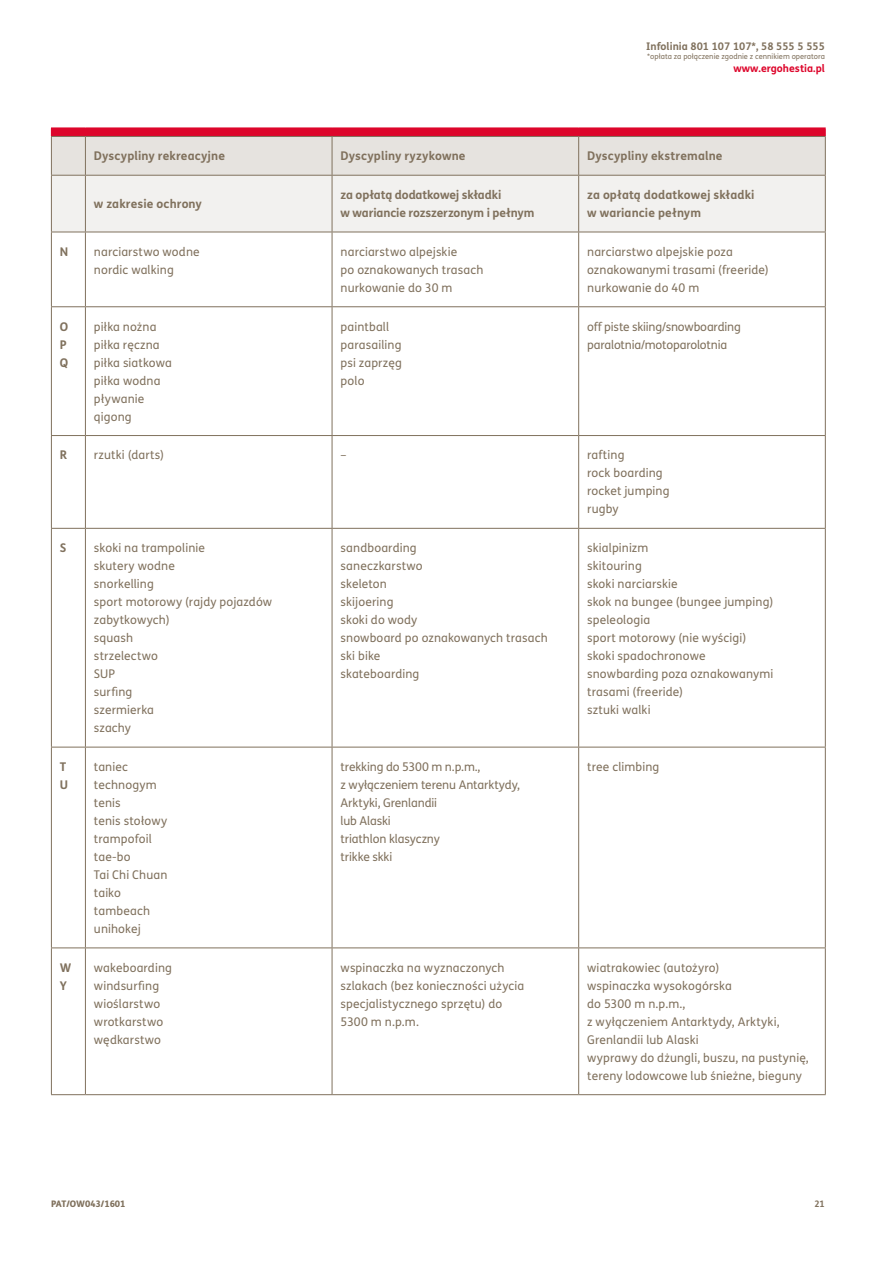
<style>
.page{position:relative;width:893px;height:1263px;background:#fff}
.page>*{position:absolute;margin:0;border:0;box-sizing:border-box;transform-origin:0 0}
.t1{font:12px/18px "FS Me";letter-spacing:.01em;color:#80715d}
.t2{font:700 12px/18px "FS Me";letter-spacing:.01em;color:#80715d}
.t3{font:12px/18px "FS Me";letter-spacing:-.01em;color:#80715d}
.t4{font:700 12px/18px "FS Me";letter-spacing:-.01em;color:#80715d}
.t5{font:12px/18px "FS Me";letter-spacing:-.015em;color:#80715d}
.t6{font:700 10.5px "FS Me";color:#80715d}
.t7{font:700 10.5px "FS Me";color:#dd052b}
.t8{font:800 9px "FS Me";color:#80715d}
.t9{font:700 9px "FS Me";color:#80715d}
.t10{font:7.5px "FS Me";color:#80715d}
</style>
<div class="page">
<hr style="left:51px;top:232px;width:34px;height:1px;background:#80715d">
<hr style="left:85px;top:232px;width:247px;height:1px;background:#80715d">
<hr style="left:332px;top:232px;width:247px;height:1px;background:#80715d">
<hr style="left:579px;top:232px;width:247px;height:1px;background:#80715d">
<svg style="left:51px;top:128px;width:775px;height:104px"></svg>
<hr style="left:51px;top:232px;width:1px;height:74px;background:#80715d">
<hr style="left:85px;top:232px;width:1px;height:74px;background:#80715d">
<hr style="left:332px;top:232px;width:1px;height:74px;background:#80715d">
<hr style="left:578px;top:232px;width:1px;height:74px;background:#80715d">
<hr style="left:825px;top:232px;width:1px;height:74px;background:#80715d">
<hr style="left:51px;top:306px;width:34px;height:1px;background:#80715d">
<hr style="left:51px;top:307px;width:1px;height:128px;background:#80715d">
<hr style="left:85px;top:306px;width:247px;height:1px;background:#80715d">
<hr style="left:85px;top:307px;width:1px;height:128px;background:#80715d">
<hr style="left:332px;top:306px;width:247px;height:1px;background:#80715d">
<hr style="left:332px;top:307px;width:1px;height:128px;background:#80715d">
<hr style="left:579px;top:306px;width:247px;height:1px;background:#80715d">
<hr style="left:578px;top:307px;width:1px;height:128px;background:#80715d">
<hr style="left:825px;top:307px;width:1px;height:128px;background:#80715d">
<hr style="left:51px;top:435px;width:34px;height:1px;background:#80715d">
<hr style="left:51px;top:436px;width:1px;height:92px;background:#80715d">
<hr style="left:85px;top:435px;width:247px;height:1px;background:#80715d">
<hr style="left:85px;top:436px;width:1px;height:92px;background:#80715d">
<hr style="left:332px;top:435px;width:247px;height:1px;background:#80715d">
<hr style="left:332px;top:436px;width:1px;height:92px;background:#80715d">
<hr style="left:579px;top:435px;width:247px;height:1px;background:#80715d">
<hr style="left:578px;top:436px;width:1px;height:92px;background:#80715d">
<hr style="left:825px;top:436px;width:1px;height:92px;background:#80715d">
<hr style="left:51px;top:528px;width:34px;height:1px;background:#80715d">
<hr style="left:51px;top:529px;width:1px;height:218px;background:#80715d">
<hr style="left:85px;top:528px;width:247px;height:1px;background:#80715d">
<hr style="left:85px;top:529px;width:1px;height:218px;background:#80715d">
<hr style="left:332px;top:528px;width:247px;height:1px;background:#80715d">
<hr style="left:332px;top:529px;width:1px;height:218px;background:#80715d">
<hr style="left:579px;top:528px;width:247px;height:1px;background:#80715d">
<hr style="left:578px;top:529px;width:1px;height:218px;background:#80715d">
<hr style="left:825px;top:529px;width:1px;height:218px;background:#80715d">
<hr style="left:51px;top:747px;width:34px;height:1px;background:#80715d">
<hr style="left:51px;top:747px;width:1px;height:200px;background:#80715d">
<hr style="left:85px;top:747px;width:247px;height:1px;background:#80715d">
<hr style="left:85px;top:747px;width:1px;height:200px;background:#80715d">
<hr style="left:332px;top:747px;width:247px;height:1px;background:#80715d">
<hr style="left:332px;top:747px;width:1px;height:200px;background:#80715d">
<hr style="left:579px;top:747px;width:247px;height:1px;background:#80715d">
<hr style="left:578px;top:747px;width:1px;height:200px;background:#80715d">
<hr style="left:825px;top:747px;width:1px;height:200px;background:#80715d">
<hr style="left:51px;top:947px;width:34px;height:1px;background:#80715d">
<hr style="left:51px;top:948px;width:1px;height:146px;background:#80715d">
<hr style="left:85px;top:947px;width:247px;height:1px;background:#80715d">
<hr style="left:85px;top:948px;width:1px;height:146px;background:#80715d">
<hr style="left:332px;top:947px;width:247px;height:1px;background:#80715d">
<hr style="left:332px;top:948px;width:1px;height:146px;background:#80715d">
<hr style="left:579px;top:947px;width:247px;height:1px;background:#80715d">
<hr style="left:578px;top:948px;width:1px;height:146px;background:#80715d">
<hr style="left:825px;top:948px;width:1px;height:146px;background:#80715d">
<hr style="left:51px;top:1094px;width:34px;height:1px;background:#80715d">
<hr style="left:85px;top:1094px;width:247px;height:1px;background:#80715d">
<hr style="left:332px;top:1094px;width:247px;height:1px;background:#80715d">
<hr style="left:579px;top:1094px;width:247px;height:1px;background:#80715d">
<p class="t6" style="left:646px;top:39px;width:180px">Infolinia 801 107 107*, 58 555 5 555</p>
<p class="t10" style="left:647px;top:52px;width:179px">*opłata za połączenie zgodnie z cennikiem operatora</p>
<p class="t7" style="left:734px;top:60px;width:93px">www.ergohestia.pl</p>
<p class="t2" style="left:94px;top:146px;width:133px">Dyscypliny rekreacyjne</p>
<p class="t2" style="left:341px;top:146px;width:127px">Dyscypliny ryzykowne</p>
<p class="t2" style="left:587px;top:146px;width:137px">Dyscypliny ekstremalne</p>
<p class="t2" style="left:94px;top:194px;width:110px">w zakresie ochrony</p>
<p class="t4" style="left:341px;top:185px;width:195px">za opłatą dodatkowej składki<br>w wariancie rozszerzonym i pełnym</p>
<p class="t2" style="left:587px;top:185px;width:169px">za opłatą dodatkowej składki w wariancie pełnym</p>
<p class="t2" style="left:60px;top:242px;width:10px">N</p>
<p class="t1" style="left:94px;top:242px;width:107px">narciarstwo wodne nordic walking</p>
<p class="t1" style="left:341px;top:242px;width:144px">narciarstwo alpejskie<br>po oznakowanych trasach nurkowanie do 30 m</p>
<p class="t1" style="left:587px;top:242px;width:183px">narciarstwo alpejskie poza oznakowanymi trasami (freeride) nurkowanie do 40 m</p>
<p class="t2" style="left:60px;top:317px;width:10px">O<br>P<br>Q</p>
<p class="t1" style="left:94px;top:317px;width:80px">piłka nożna piłka ręczna piłka siatkowa piłka wodna pływanie qigong</p>
<p class="t1" style="left:341px;top:317px;width:63px">paintball parasailing psi zaprzęg polo</p>
<p class="t5" style="left:587px;top:317px;width:155px">off piste skiing/snowboarding paralotnia/motoparolotnia</p>
<p class="t2" style="left:60px;top:446px;width:9px">R</p>
<p class="t1" style="left:94px;top:446px;width:72px">rzutki (darts)</p>
<p class="t1" style="left:341px;top:446px;width:7px">–</p>
<p class="t1" style="left:587px;top:446px;width:84px">rafting<br>rock boarding rocket jumping rugby</p>
<p class="t2" style="left:60px;top:538px;width:8px">S</p>
<p class="t1" style="left:94px;top:539px;width:180px">skoki na trampolinie<br>skutery wodne<br>snorkelling<br>sport motorowy (rajdy pojazdów zabytkowych)<br>squash<br>strzelectwo<br>SUP<br>surfing<br>szermierka<br>szachy</p>
<p class="t1" style="left:341px;top:539px;width:209px">sandboarding<br>saneczkarstwo<br>skeleton<br>skijoering<br>skoki do wody<br>snowboard po oznakowanych trasach ski bike<br>skateboarding</p>
<p class="t1" style="left:587px;top:539px;width:188px">skialpinizm<br>skitouring<br>skoki narciarskie<br>skok na bungee (bungee jumping) speleologia<br>sport motorowy (nie wyścigi) skoki spadochronowe snowbarding poza oznakowanymi trasami (freeride)<br>sztuki walki</p>
<p class="t2" style="left:60px;top:757px;width:10px">T<br>U</p>
<p class="t1" style="left:94px;top:757px;width:75px">taniec technogym tenis<br>tenis stołowy trampofoil tae-bo<br>Tai Chi Chuan taiko tambeach unihokej</p>
<p class="t3" style="left:341px;top:757px;width:181px">trekking do 5300 m n.p.m.,<br>z wyłączeniem terenu Antarktydy,<br>Arktyki, Grenlandii<br>lub Alaski<br>triathlon klasyczny<br>trikke skki</p>
<p class="t1" style="left:587px;top:757px;width:74px">tree climbing</p>
<p class="t2" style="left:60px;top:958px;width:13px">W<br>Y</p>
<p class="t1" style="left:94px;top:958px;width:80px">wakeboarding windsurfing wioślarstwo wrotkarstwo wędkarstwo</p>
<p class="t1" style="left:341px;top:958px;width:185px">wspinaczka na wyznaczonych szlakach (bez konieczności użycia specjalistycznego sprzętu) do<br>5300 m n.p.m.</p>
<p class="t1" style="left:587px;top:958px;width:223px">wiatrakowiec (autożyro)<br>wspinaczka wysokogórska<br>do 5300 m n.p.m.,<br>z wyłączeniem Antarktydy, Arktyki,<br>Grenlandii lub Alaski<br>wyprawy do dżungli, buszu, na pustynię, tereny lodowcowe lub śnieżne, bieguny</p>
<p class="t8" style="left:51px;top:1197px;width:76px">PAT/OW043/1601</p>
<p class="t9" style="left:814px;top:1197px;width:12px">21</p>
</div>
